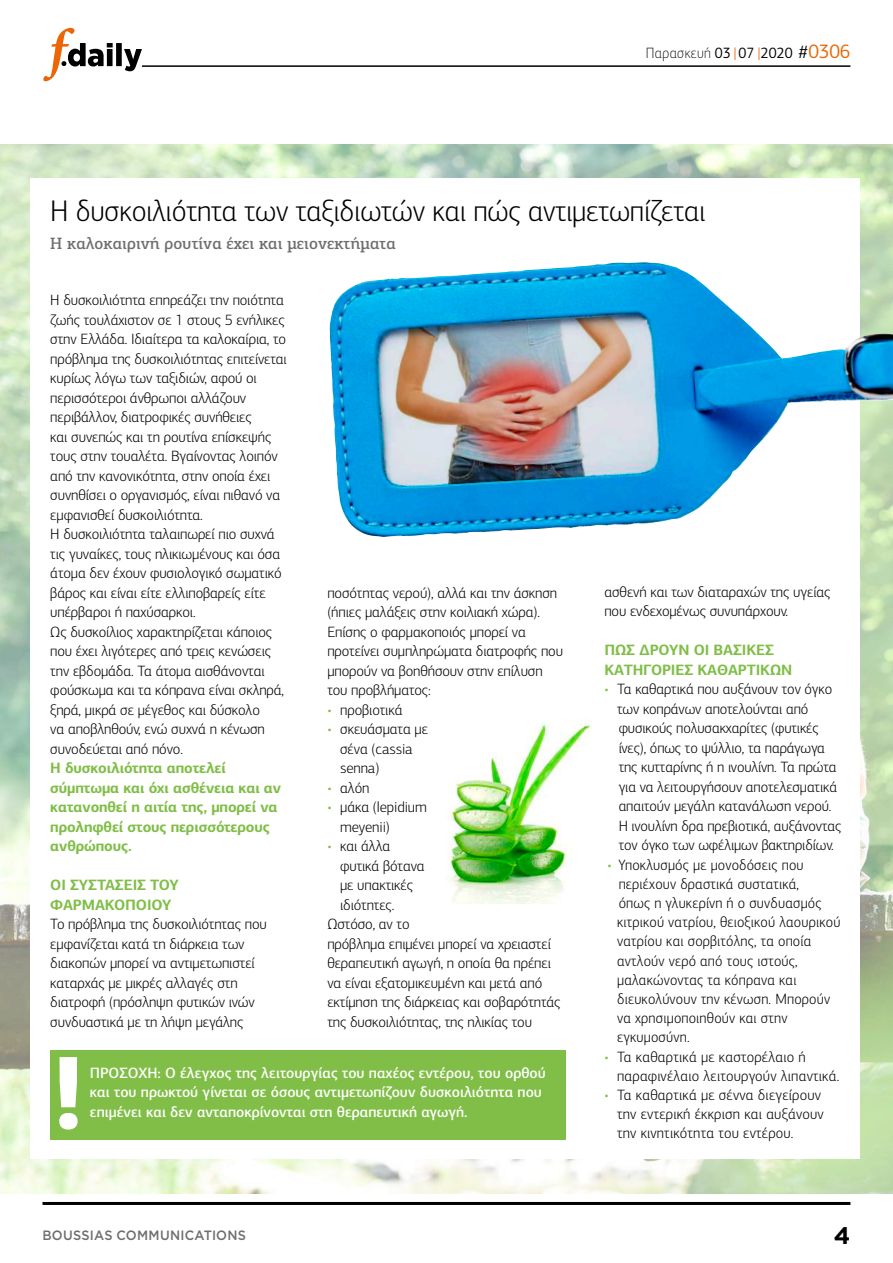
<style>
.page{position:relative;width:893px;height:1263px;background:#fff}
.page>*{position:absolute;margin:0;border:0;box-sizing:border-box;transform-origin:0 0}
.t1{font:300 30px "PF Centro Sans Pro";letter-spacing:-.01em;color:#000}
.t2{font:700 24px "Gotham";color:#000}
.t3{font:500 16.5px "PF Centro Slab Pro";color:#6e6e6e}
.t4{font:300 15px/19.5px "PF Centro Sans Pro";letter-spacing:-.01em;color:#000}
.t5{font:300 15px/19.2px "PF Centro Sans Pro";letter-spacing:.01em;color:#000}
.t6{font:700 15px/19.5px "PF Centro Sans Pro";letter-spacing:-.01em;color:#80be47}
.t7{font:500 15px/19.5px "PF Centro Sans Pro";color:#fff}
.t8{font:100 15px "PF Centro Sans Pro";letter-spacing:.02em;color:#000;scale:.95 1}
.t9{font:500 13.5px "Gotham";letter-spacing:.02em;color:#6e6e6e;scale:.95 1}
.s1{font-weight:400}
.s2{font-weight:400;color:#eb6606}
.s3{font-weight:400;font-size:19.5px}
.s4{font-weight:400;font-size:19.5px;color:#eb6606}
.s5{color:#80be47}
</style>
<div class="page">
<img style="left:0;top:145px;width:893px;height:1048px">
<div style="left:31px;top:179px;width:829px;height:980px;background:#fff"></div>
<hr style="left:43px;top:1202px;width:807px;height:3px;background:#000">
<hr style="left:142px;top:65px;width:708px;height:2px;background:#000">
<svg style="left:43px;top:28px;width:99px;height:53px"></svg>
<div style="left:50px;top:1050px;width:516px;height:89px;background:#80be47"></div>
<svg style="left:59px;top:1057px;width:19px;height:72px"></svg>
<img style="left:329px;top:262px;width:564px;height:275px">
<img style="left:381px;top:315px;width:277px;height:172px">
<img style="left:445px;top:717px;width:147px;height:187px">
<p class="t8" style="left:646px;top:45px;width:217px">Παρασκευή <span class="s1">03</span> <span class="s2">|</span><span class="s1">07</span> <span class="s2">|</span><span class="s1">2020</span> <span class="s3">#</span><span class="s4">0306</span></p>
<h1 class="t1" style="left:50px;top:193px;width:657px">Η δυσκοιλιότητα των ταξιδιωτών και πώς αντιμετωπίζεται</h1>
<p class="t3" style="left:50px;top:233px;width:347px">Η καλοκαιρινή ρουτίνα έχει και μειονεκτήματα</p>
<p class="t4" style="left:50px;top:291px;width:238px">Η δυσκοιλιότητα επηρεάζει την ποιότητα ζωής τουλάχιστον σε 1 στους 5 ενήλικες στην Ελλάδα. Ιδιαίτερα τα καλοκαίρια, το πρόβλημα της δυσκοιλιότητας επιτείνεται κυρίως λόγω των ταξιδιών, αφού οι περισσότεροι άνθρωποι αλλάζουν περιβάλλον, διατροφικές συνήθειες<br>και συνεπώς και τη ρουτίνα επίσκεψής τους στην τουαλέτα. Βγαίνοντας λοιπόν από την κανονικότητα, στην οποία έχει συνηθίσει ο οργανισμός, είναι πιθανό να εμφανισθεί δυσκοιλιότητα.<br>Η δυσκοιλιότητα ταλαιπωρεί πιο συχνά τις γυναίκες, τους ηλικιωμένους και όσα άτομα δεν έχουν φυσιολογικό σωματικό βάρος και είναι είτε ελλιποβαρείς είτε υπέρβαροι ή παχύσαρκοι.<br>Ως δυσκοίλιος χαρακτηρίζεται κάποιος που έχει λιγότερες από τρεις κενώσεις την εβδομάδα. Τα άτομα αισθάνονται φούσκωμα και τα κόπρανα είναι σκληρά, ξηρά, μικρά σε μέγεθος και δύσκολο<br>να αποβληθούν, ενώ συχνά η κένωση συνοδεύεται από πόνο.</p>
<p class="t6" style="left:50px;top:758px;width:232px">Η δυσκοιλιότητα αποτελεί σύμπτωμα και όχι ασθένεια και αν κατανοηθεί η αιτία της, μπορεί να προληφθεί στους περισσότερους ανθρώπους.</p>
<p class="t6" style="left:50px;top:875px;width:130px">ΟΙ ΣΥΣΤΑΣΕΙΣ ΤΟΥ<br>ΦΑΡΜΑΚΟΠΟΙΟΥ</p>
<p class="t4" style="left:50px;top:915px;width:218px">Το πρόβλημα της δυσκοιλιότητας που εμφανίζεται κατά τη διάρκεια των διακοπών μπορεί να αντιμετωπιστεί καταρχάς με μικρές αλλαγές στη διατροφή (πρόσληψη φυτικών ινών συνδυαστικά με τη λήψη μεγάλης</p>
<p class="t4" style="left:327px;top:583px;width:237px">ποσότητας νερού), αλλά και την άσκηση (ήπιες μαλάξεις στην κοιλιακή χώρα).<br>Επίσης ο φαρμακοποιός μπορεί να προτείνει συμπληρώματα διατροφής που μπορούν να βοηθήσουν στην επίλυση του προβλήματος:</p>
<p class="t4" style="left:327px;top:700px;width:77px"><span class="s5">•</span> προβιοτικά</p>
<p class="t4" style="left:340px;top:720px;width:89px;text-indent:-13px"><span class="s5">•</span> σκευάσματα με σένα (cassia senna)</p>
<p class="t4" style="left:327px;top:778px;width:44px"><span class="s5">•</span> αλόη</p>
<p class="t4" style="left:340px;top:798px;width:88px;text-indent:-13px"><span class="s5">•</span> μάκα (lepidium meyenii)</p>
<p class="t4" style="left:327px;top:837px;width:64px"><span class="s5">•</span> και άλλα</p>
<p class="t4" style="left:340px;top:856px;width:86px">φυτικά βότανα</p>
<p class="t4" style="left:340px;top:876px;width:75px">με υπακτικές</p>
<p class="t4" style="left:340px;top:895px;width:56px">ιδιότητες.</p>
<p class="t4" style="left:327px;top:915px;width:84px">Ωστόσο, αν το</p>
<p class="t4" style="left:327px;top:934px;width:225px">πρόβλημα επιμένει μπορεί να χρειαστεί</p>
<p class="t4" style="left:327px;top:954px;width:225px">θεραπευτική αγωγή, η οποία θα πρέπει</p>
<p class="t4" style="left:327px;top:973px;width:216px">να είναι εξατομικευμένη και μετά από</p>
<p class="t4" style="left:327px;top:993px;width:235px">εκτίμηση της διάρκειας και σοβαρότητάς</p>
<p class="t4" style="left:327px;top:1012px;width:206px">της δυσκοιλιότητας, της ηλικίας του</p>
<p class="t7" style="left:90px;top:1063px;width:457px">ΠΡΟΣΟΧΗ: Ο έλεγχος της λειτουργίας του παχέος εντέρου, του ορθού και του πρωκτού γίνεται σε όσους αντιμετωπίζουν δυσκοιλιότητα που επιμένει και δεν ανταποκρίνονται στη θεραπευτική αγωγή.</p>
<p class="t4" style="left:604px;top:582px;width:228px">ασθενή και των διαταραχών της υγείας που ενδεχομένως συνυπάρχουν.</p>
<p class="t6" style="left:604px;top:640px;width:189px">ΠΩΣ ΔΡΟΥΝ ΟΙ ΒΑΣΙΚΕΣ<br>ΚΑΤΗΓΟΡΙΕΣ ΚΑΘΑΡΤΙΚΩΝ</p>
<p class="t4" style="left:617px;top:680px;width:226px;text-indent:-13px"><span class="s5">•</span> Τα καθαρτικά που αυξάνουν τον όγκο των κοπράνων αποτελούνται από φυσικούς πολυσακχαρίτες (φυτικές ίνες), όπως το ψύλλιο, τα παράγωγα της κυτταρίνης ή η ινουλίνη. Τα πρώτα για να λειτουργήσουν αποτελεσματικά απαιτούν μεγάλη κατανάλωση νερού.<br>Η ινουλίνη δρα πρεβιοτικά, αυξάνοντας τον όγκο των ωφέλιμων βακτηριδίων.</p>
<p class="t5" style="left:617px;top:855px;width:225px;text-indent:-10px"><span class="s5">•</span> Υποκλυσμός με μονοδόσεις που περιέχουν δραστικά συστατικά,<br>όπως η γλυκερίνη ή ο συνδυασμός κιτρικού νατρίου, θειοξικού λαουρικού νατρίου και σορβιτόλης, τα οποία αντλούν νερό από τους ιστούς, μαλακώνοντας τα κόπρανα και διευκολύνουν την κένωση. Μπορούν να χρησιμοποιηθούν και στην εγκυμοσύνη.</p>
<p class="t5" style="left:617px;top:1047px;width:224px;text-indent:-13px"><span class="s5">•</span> Τα καθαρτικά με καστορέλαιο ή παραφινέλαιο λειτουργούν λιπαντικά.</p>
<p class="t5" style="left:617px;top:1085px;width:208px;text-indent:-13px"><span class="s5">•</span> Τα καθαρτικά με σέννα διεγείρουν την εντερική έκκριση και αυξάνουν την κινητικότητα του εντέρου.</p>
<p class="t9" style="left:43px;top:1227px;width:216px">BOUSSIAS COMMUNICATIONS</p>
<h2 class="t2" style="left:834px;top:1221px;width:18px">4</h2>
</div>
